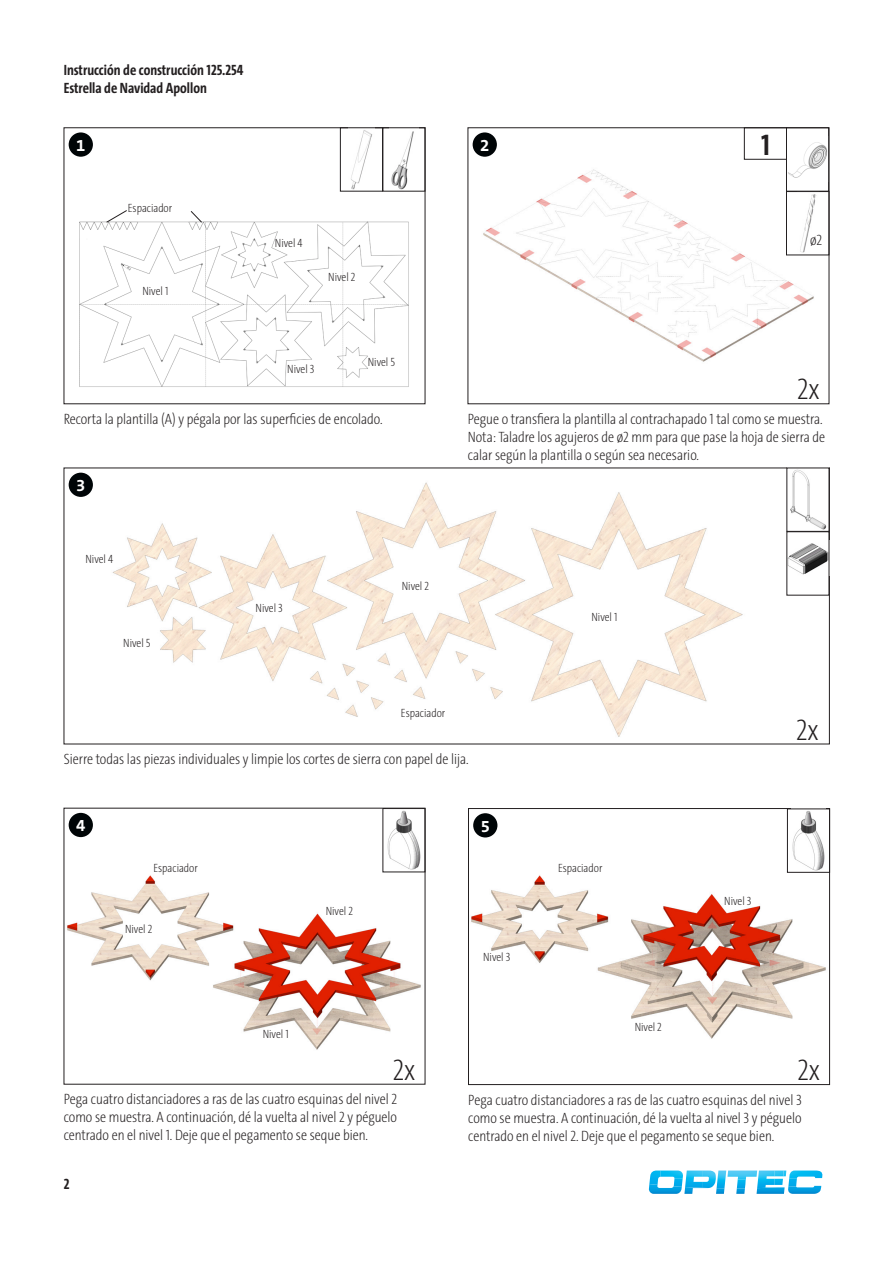
<style>
.page{position:relative;width:893px;height:1263px;background:#fff}
.page>*{position:absolute;margin:0;border:0;box-sizing:border-box;transform-origin:0 0}
.Anleitungstext-Inhalt{font:200 30px "The Sans Cd LF2";letter-spacing:-.01em;color:#231f20}
.Anleitungstext-Inhalt-2{font:700 30px "The Sans Cd LF7";color:#231f20}
.t1{font:700 16.8px "The Sans B W7";color:#fff}
.t2{font:200 15px/18px "The Sans Cd LF2";color:#231f20;text-align:justify}
.t3{font:700 15px "The Sans Cd LF7";color:#231f20}
.t4{font:200 12px "The Sans Cd LF2";color:#231f20}
</style>
<div class="page">
<svg style="left:648px;top:1170px;width:175px;height:24px"></svg>
<img style="left:79px;top:211px;width:330px;height:176px">
<div style="left:68px;top:132px;width:26px;height:26px;background:#000507;border-radius:50%"></div>
<div style="left:67px;top:131px;width:28px;height:27px;border:2px solid #fff;border-radius:50%"></div>
<img style="left:483px;top:154px;width:344px;height:208px">
<div style="left:472px;top:132px;width:26px;height:26px;background:#000507;border-radius:50%"></div>
<div style="left:471px;top:131px;width:28px;height:27px;border:2px solid #fff;border-radius:50%"></div>
<img style="left:112px;top:470px;width:716px;height:267px">
<div style="left:68px;top:472px;width:26px;height:26px;background:#000507;border-radius:50%"></div>
<div style="left:67px;top:471px;width:28px;height:28px;border:2px solid #fff;border-radius:50%"></div>
<img style="left:67px;top:857px;width:356px;height:193px">
<div style="left:68px;top:812px;width:26px;height:26px;background:#000507;border-radius:50%"></div>
<div style="left:67px;top:811px;width:28px;height:28px;border:2px solid #fff;border-radius:50%"></div>
<img style="left:391px;top:131px;width:23px;height:58px">
<img style="left:351px;top:130px;width:21px;height:59px">
<div style="left:340px;top:128px;width:43px;height:63px;border:1px solid #231f20"></div>
<img style="left:788px;top:142px;width:39px;height:40px">
<div style="left:786px;top:128px;width:43px;height:63px;border:1px solid #231f20"></div>
<img style="left:789px;top:470px;width:38px;height:59px">
<img style="left:789px;top:541px;width:38px;height:35px">
<img style="left:797px;top:193px;width:21px;height:60px">
<div style="left:786px;top:191px;width:43px;height:64px;border:1px solid #231f20"></div>
<svg style="left:191px;top:211px;width:11px;height:12px"></svg>
<svg style="left:106px;top:210px;width:21px;height:13px"></svg>
<img style="left:387px;top:810px;width:34px;height:60px">
<img style="left:471px;top:858px;width:357px;height:181px">
<div style="left:468px;top:808px;width:362px;height:277px;border:1px solid #231f20"></div>
<img style="left:791px;top:811px;width:35px;height:59px">
<div style="left:787px;top:809px;width:43px;height:63px;border:1px solid #231f20"></div>
<div style="left:472px;top:812px;width:26px;height:26px;background:#000507;border-radius:50%"></div>
<div style="left:471px;top:811px;width:28px;height:28px;border:2px solid #fff;border-radius:50%"></div>
<p class="t3" style="left:64px;top:60px;width:181px">Instrucción de construcción 125.254</p>
<p class="t3" style="left:64px;top:78px;width:145px">Estrella de Navidad Apollon</p>
<p class="t1" style="left:76px;top:134px;width:11px">1</p>
<p class="t1" style="left:480px;top:134px;width:11px">2</p>
<p class="Anleitungstext-Inhalt-2" style="left:761px;top:125px;width:10px">1</p>
<p class="t4" style="left:128px;top:200px;width:46px">Espaciador</p>
<p class="t4" style="left:142px;top:283px;width:28px">Nivel 1</p>
<p class="t4" style="left:275px;top:235px;width:29px">Nivel 4</p>
<p class="t4" style="left:328px;top:269px;width:29px">Nivel 2</p>
<p class="t4" style="left:287px;top:362px;width:29px">Nivel 3</p>
<p class="t4" style="left:368px;top:354px;width:29px">Nivel 5</p>
<p class="t2" style="left:810px;top:231px;width:14px">ø2</p>
<p class="Anleitungstext-Inhalt" style="left:797px;top:370px;width:24px">2x</p>
<p class="t2" style="left:64px;top:409px;width:320px">Recorta la plantilla (A) y pégala por las superficies de encolado.</p>
<p class="t2" style="left:468px;top:409px;width:359px;text-align:left">Pegue o transfiera la plantilla al contrachapado 1 tal como se muestra.<br>Nota: Taladre los agujeros de ø2 mm para que pase la hoja de sierra de calar según la plantilla o según sea necesario.</p>
<p class="t1" style="left:76px;top:475px;width:11px">3</p>
<p class="t4" style="left:85px;top:551px;width:29px">Nivel 4</p>
<p class="t4" style="left:123px;top:635px;width:29px">Nivel 5</p>
<p class="t4" style="left:256px;top:600px;width:29px">Nivel 3</p>
<p class="t4" style="left:402px;top:579px;width:29px">Nivel 2</p>
<p class="t4" style="left:401px;top:705px;width:46px">Espaciador</p>
<p class="t2" style="left:64px;top:749px;width:406px">Sierre todas las piezas individuales y limpie los cortes de sierra con papel de lija.</p>
<p class="t1" style="left:76px;top:815px;width:11px">4</p>
<p class="t4" style="left:153px;top:860px;width:46px">Espaciador</p>
<p class="t4" style="left:125px;top:921px;width:29px">Nivel 2</p>
<p class="t4" style="left:326px;top:904px;width:29px">Nivel 2</p>
<p class="t1" style="left:481px;top:815px;width:11px">5</p>
<p class="t4" style="left:483px;top:949px;width:29px">Nivel 3</p>
<p class="t4" style="left:263px;top:1026px;width:28px">Nivel 1</p>
<p class="t4" style="left:591px;top:609px;width:28px">Nivel 1</p>
<p class="t4" style="left:558px;top:860px;width:46px">Espaciador</p>
<p class="t4" style="left:635px;top:1020px;width:29px">Nivel 2</p>
<p class="Anleitungstext-Inhalt" style="left:796px;top:710px;width:24px">2x</p>
<p class="t4" style="left:724px;top:893px;width:29px">Nivel 3</p>
<p class="Anleitungstext-Inhalt" style="left:393px;top:1050px;width:24px">2x</p>
<p class="t2" style="left:64px;top:1089px;width:335px">Pega cuatro distanciadores a ras de las cuatro esquinas del nivel 2 como se muestra. A continuación, dé la vuelta al nivel 2 y péguelo centrado en el nivel 1. Deje que el pegamento se seque bien.</p>
<p class="t3" style="left:64px;top:1174px;width:7px">2</p>
<p class="Anleitungstext-Inhalt" style="left:797px;top:1051px;width:24px">2x</p>
<p class="t2" style="left:468px;top:1090px;width:335px">Pega cuatro distanciadores a ras de las cuatro esquinas del nivel 3 como se muestra. A continuación, dé la vuelta al nivel 3 y péguelo centrado en el nivel 2. Deje que el pegamento se seque bien.</p>
</div>
